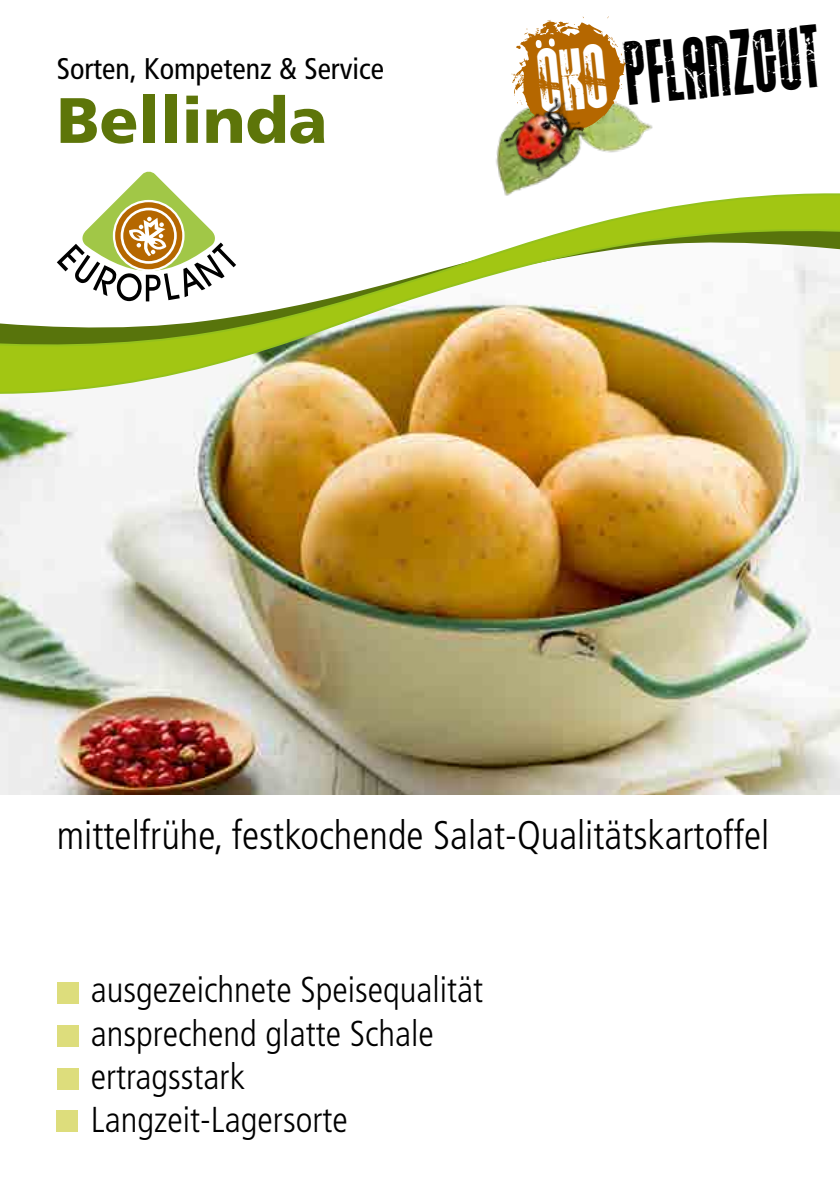
<style>
.page{position:relative;width:840px;height:1191px;background:#fff}
.page>*{position:absolute;margin:0;border:0;box-sizing:border-box;transform-origin:0 0}
.t1{font:900 64px "Frutiger";color:#5d7509}
.t2{font:300 condensed 40px "Frutiger";color:#000}
.t3{font:300 condensed 36px/43.2px "Frutiger";color:#000}
.t4{font:condensed 29.8px "Frutiger";color:#000}
.t5{font:28.8px "Rockit";color:#000}
.s1{color:#fff}
</style>
<div class="page">
<img style="left:0;top:397px;width:839px;height:397px">
<div style="left:57px;top:982px;width:21px;height:22px;background:#dddd7c"></div>
<div style="left:57px;top:1025px;width:21px;height:22px;background:#dddd7c"></div>
<div style="left:57px;top:1068px;width:21px;height:22px;background:#dddd7c"></div>
<div style="left:56px;top:1110px;width:21px;height:22px;background:#dddd7c"></div>
<img style="left:0;top:193px;width:839px;height:204px">
<svg style="left:57px;top:171px;width:179px;height:130px"></svg>
<img style="left:474px;top:106px;width:196px;height:112px">
<svg style="left:511px;top:16px;width:115px;height:115px"></svg>
<img style="left:498px;top:86px;width:92px;height:94px">
<p class="t4" style="left:57px;top:51px;width:329px">Sorten, Kompetenz &amp; Service</p>
<h1 class="t1" style="left:57px;top:82px;width:272px">Bellinda</h1>
<p class="t5" style="left:539px;top:88px;width:286px;rotate:-6deg"><span class="s1">OKO</span> PFLANZGUT</p>
<p class="t2" style="left:57px;top:812px;width:713px">mittelfrühe, festkochende Salat-Qualitätskartoffel</p>
<p class="t3" style="left:91px;top:969px;width:394px">ausgezeichnete Speisequalität ansprechend glatte Schale ertragsstark<br>Langzeit-Lagersorte</p>
</div>
